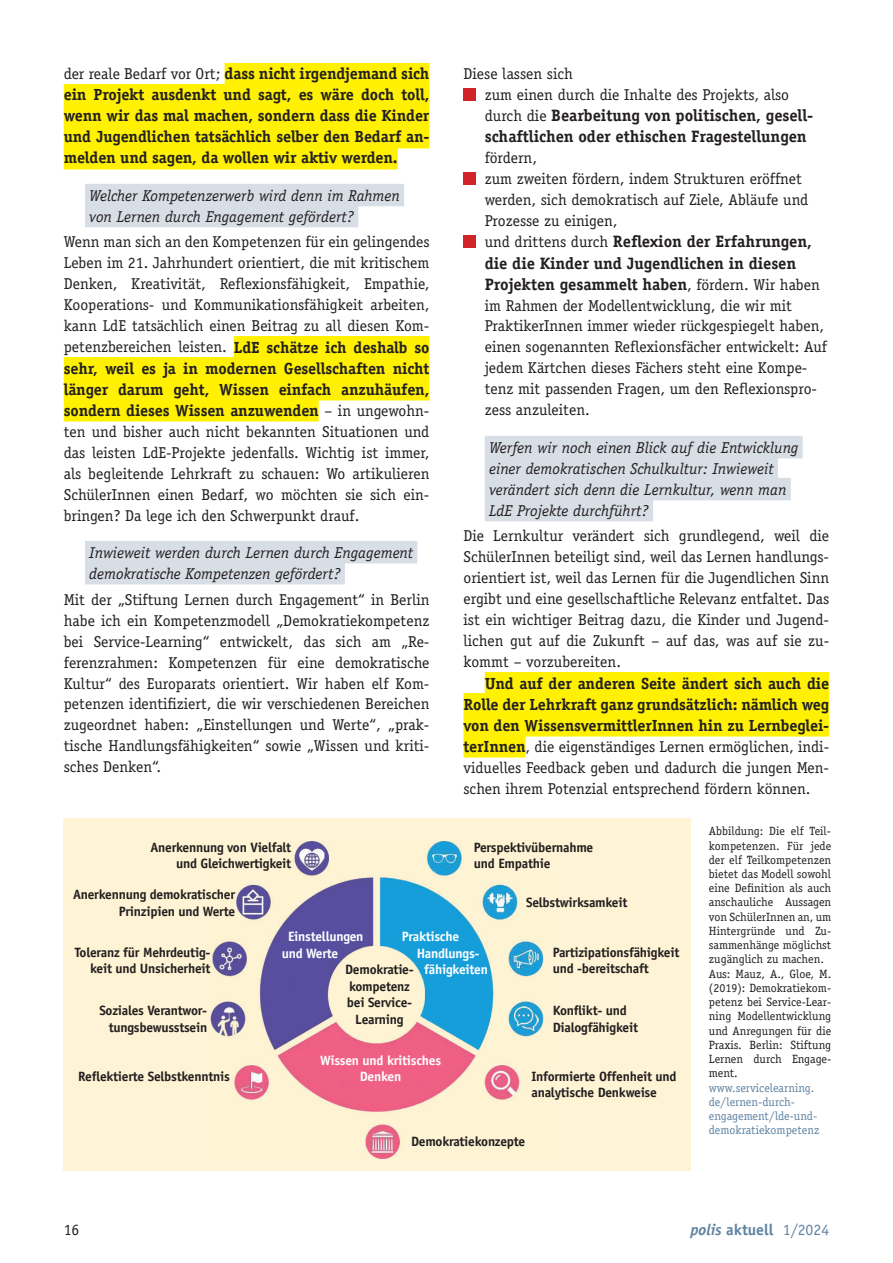
<style>
.page{position:relative;width:893px;height:1263px;background:#fff}
.page>*{position:absolute;margin:0;border:0;box-sizing:border-box;transform-origin:0 0}
.t1{font:700 16.5px/21px "Officina Serif Std";letter-spacing:-.005em;color:#231f20}
.t2{font:700 16.2px/21px "Officina Serif Std";letter-spacing:-.01em;color:#231f20;text-align:justify}
.t3{font:15.75px/21px "Officina Serif Std";color:#231f20;text-align:justify}
.t4{font:italic 15.75px/21px "Officina Serif Std";color:#231f20}
.t5{font:700 15.75px "Officina Sans Std";color:#6083a2}
.t6{font:15.75px "Officina Sans Std";color:#231f20}
.t7{font:700 13.5px/16.5px "Officina Sans Std";letter-spacing:-.02em;color:#231f20;text-align:right}
.t8{font:700 13.5px/16.5px "Officina Sans Std";letter-spacing:-.02em;color:#fff}
.t9{font:12px/14.2px "Officina Serif Std";color:#231f20}
.t10{font:12px/14.2px "Officina Serif Std";color:#6083a2}
.s1{font-weight:400;font-size:15.75px}
.s2{font-weight:700;font-size:16.2px}
.s3{font-style:italic}
.s4{font-weight:400}
</style>
<div class="page">
<div style="left:225px;top:63px;width:204px;height:22px;background:#fff101"></div>
<div style="left:64px;top:84px;width:365px;height:22px;background:#fff101"></div>
<div style="left:64px;top:105px;width:365px;height:22px;background:#fff101"></div>
<div style="left:64px;top:126px;width:365px;height:22px;background:#fff101"></div>
<div style="left:64px;top:147px;width:334px;height:22px;background:#fff101"></div>
<div style="left:85px;top:184px;width:319px;height:22px;background:#d8dee6"></div>
<div style="left:85px;top:205px;width:273px;height:22px;background:#d8dee6"></div>
<div style="left:234px;top:336px;width:195px;height:22px;background:#fff101"></div>
<div style="left:64px;top:357px;width:365px;height:22px;background:#fff101"></div>
<div style="left:64px;top:378px;width:365px;height:22px;background:#fff101"></div>
<div style="left:64px;top:399px;width:255px;height:22px;background:#fff101"></div>
<div style="left:85px;top:541px;width:332px;height:22px;background:#d8dee6"></div>
<div style="left:85px;top:562px;width:260px;height:22px;background:#d8dee6"></div>
<div style="left:485px;top:436px;width:318px;height:22px;background:#d8dee6"></div>
<div style="left:485px;top:457px;width:293px;height:22px;background:#d8dee6"></div>
<div style="left:485px;top:478px;width:306px;height:22px;background:#d8dee6"></div>
<div style="left:485px;top:499px;width:168px;height:22px;background:#d8dee6"></div>
<div style="left:485px;top:672px;width:344px;height:22px;background:#fff101"></div>
<div style="left:463px;top:693px;width:366px;height:22px;background:#fff101"></div>
<div style="left:463px;top:714px;width:366px;height:22px;background:#fff101"></div>
<div style="left:463px;top:735px;width:62px;height:22px;background:#fff101"></div>
<div style="left:463px;top:88px;width:13px;height:12px;background:#d1232a"></div>
<div style="left:463px;top:172px;width:13px;height:12px;background:#d1232a"></div>
<div style="left:463px;top:235px;width:13px;height:12px;background:#d1232a"></div>
<div style="left:64px;top:819px;width:627px;height:352px;background:#fef3d4"></div>
<img style="left:211px;top:841px;width:333px;height:318px">
<p class="t2" style="left:64px;top:63px;width:367px"><span class="s1">der reale Bedarf vor Ort;</span> dass nicht irgendjemand sich ein Projekt ausdenkt und sagt, es wäre doch toll, wenn wir das mal machen, sondern dass die Kinder und Jugendlichen tatsächlich selber den Bedarf an&shy;melden und sagen, da wollen wir aktiv werden.</p>
<p class="t4" style="left:89px;top:185px;width:312px">Welcher Kompetenzerwerb wird denn im Rahmen von Lernen durch Engagement gefördert?</p>
<p class="t3" style="left:64px;top:232px;width:367px">Wenn man sich an den Kompetenzen für ein gelingendes Leben im 21. Jahrhundert orientiert, die mit kritischem Denken, Kreativität, Reflexionsfähigkeit, Empathie, Kooperations- und Kommunikationsfähigkeit arbeiten, kann LdE tatsächlich einen Beitrag zu all diesen Kom&shy;petenzbereichen leisten. <span class="s2">LdE schätze ich deshalb so</span></p>
<p class="t2" style="left:64px;top:357px;width:367px">sehr, weil es ja in modernen Gesellschaften nicht länger darum geht, Wissen einfach anzuhäufen, sondern dieses Wissen anzuwenden <span class="s1">– in ungewohn-</span></p>
<p class="t3" style="left:64px;top:421px;width:367px">ten und bisher auch nicht bekannten Situationen und das leisten LdE-Projekte jedenfalls. Wichtig ist immer, als begleitende Lehrkraft zu schauen: Wo artikulieren SchülerInnen einen Bedarf, wo möchten sie sich ein&shy;bringen? Da lege ich den Schwerpunkt drauf.</p>
<p class="t4" style="left:89px;top:542px;width:325px">Inwieweit werden durch Lernen durch Engagement demokratische Kompetenzen gefördert?</p>
<p class="t3" style="left:64px;top:589px;width:367px">Mit der „Stiftung Lernen durch Engagement“ in Berlin habe ich ein Kompetenzmodell „Demokratiekompetenz bei Service-Learning“ entwickelt, das sich am „Re&shy;ferenzrahmen: Kompetenzen für eine demokratische Kultur“ des Europarats orientiert. Wir haben elf Kom&shy;petenzen identifiziert, die wir verschiedenen Bereichen zugeordnet haben: „Einstellungen und Werte“, „prak&shy;tische Handlungsfähigkeiten“ sowie „Wissen und kriti&shy;sches Denken“.</p>
<p class="t3" style="left:485px;top:64px;width:306px;text-indent:-21px">Diese lassen sich<br>zum einen durch die Inhalte des Projekts, also</p>
<p class="t1" style="left:485px;top:105px;width:330px"><span class="s1">durch die</span> Bearbeitung von politischen, gesell&shy;schaftlichen oder ethischen Fragestellungen</p>
<p class="t3" style="left:485px;top:148px;width:325px;text-align:left">fördern,<br>zum zweiten fördern, indem Strukturen eröffnet werden, sich demokratisch auf Ziele, Abläufe und<br>Prozesse zu einigen,</p>
<p class="t1" style="left:485px;top:231px;width:337px"><span class="s1">und drittens durch</span> Reflexion der Erfahrungen, die die Kinder und Jugendlichen in diesen<br>Projekten gesammelt haben<span class="s1">, fördern. Wir haben</span></p>
<p class="t3" style="left:485px;top:295px;width:344px;text-align:left">im Rahmen der Modellentwicklung, die wir mit PraktikerInnen immer wieder rückgespiegelt haben, einen sogenannten Reflexionsfächer entwickelt: Auf jedem Kärtchen dieses Fächers steht eine Kompe&shy;tenz mit passenden Fragen, um den Reflexionspro&shy;zess anzuleiten.</p>
<p class="t4" style="left:489px;top:437px;width:311px">Werfen wir noch einen Blick auf die Entwicklung einer demokratischen Schulkultur: Inwieweit verändert sich denn die Lernkultur, wenn man LdE Projekte durchführt?</p>
<p class="t3" style="left:463px;top:526px;width:367px">Die Lernkultur verändert sich grundlegend, weil die SchülerInnen beteiligt sind, weil das Lernen handlungs&shy;orientiert ist, weil das Lernen für die Jugendlichen Sinn ergibt und eine gesellschaftliche Relevanz entfaltet. Das ist ein wichtiger Beitrag dazu, die Kinder und Jugend&shy;lichen gut auf die Zukunft – auf das, was auf sie zu&shy;kommt – vorzubereiten.</p>
<p class="t2" style="left:463px;top:672px;width:367px;text-indent:21px">Und auf der anderen Seite ändert sich auch die Rolle der Lehrkraft ganz grundsätzlich: nämlich weg von den WissensvermittlerInnen hin zu Lernbeglei-</p>
<p class="t3" style="left:463px;top:736px;width:367px"><span class="s2">terInnen</span>, die eigenständiges Lernen ermöglichen, indi&shy;viduelles Feedback geben und dadurch die jungen Men&shy;schen ihrem Potenzial entsprechend fördern können.</p>
<p class="t9" style="left:709px;top:824px;width:124px">Abbildung: Die elf Teil&shy;kompetenzen. Für jede der elf Teilkompetenzen bietet das Modell sowohl eine Definition als auch anschauliche Aussagen von SchülerInnen an, um<br>Hintergründe und Zu&shy;sammenhänge möglichst zugänglich zu machen.<br>Aus: Mauz, A., Gloe, M. (2019): Demokratiekom&shy;petenz bei Service-Lear&shy;ning Modellentwicklung und Anregungen für die<br>Praxis. Berlin: Stiftung<br>Lernen durch Engage&shy;ment.</p>
<p class="t10" style="left:709px;top:1080px;width:112px">www.servicelearning. de/lernen-durch&shy;engagement/lde-und&shy;demokratiekompetenz</p>
<p class="t7" style="left:150px;top:839px;width:142px">Anerkennung von Vielfalt und Gleichwertigkeit</p>
<p class="t7" style="left:474px;top:839px;width:121px;text-align:left">Perspektivübernahme und Empathie</p>
<p class="t7" style="left:526px;top:894px;width:103px">Selbstwirksamkeit</p>
<p class="t7" style="left:553px;top:944px;width:128px;text-align:left">Partizipationsfähigkeit und -bereitschaft</p>
<p class="t7" style="left:553px;top:1002px;width:87px;text-align:left">Konflikt- und<br>Dialogfähigkeit</p>
<p class="t7" style="left:531px;top:1068px;width:147px;text-align:left">Informierte Offenheit und analytische Denkweise</p>
<p class="t7" style="left:411px;top:1133px;width:116px">Demokratiekonzepte</p>
<p class="t7" style="left:73px;top:886px;width:164px">Anerkennung demokratischer<br>Prinzipien und Werte</p>
<p class="t7" style="left:75px;top:944px;width:137px">Toleranz für Mehrdeutig&shy;keit und Unsicherheit</p>
<p class="t8" style="left:402px;top:928px;width:59px">Praktische</p>
<p class="t8" style="left:417px;top:945px;width:64px">Handlungs-</p>
<p class="t8" style="left:424px;top:961px;width:65px">fähigkeiten</p>
<p class="t8" style="left:282px;top:928px;width:83px;text-indent:6px">Einstellungen und Werte</p>
<p class="t7" style="left:345px;top:961px;width:70px;text-align:center">Demokratie&shy;kompetenz bei Service-<br>Learning</p>
<p class="t7" style="left:99px;top:1002px;width:109px">Soziales Verantwor&shy;tungsbewusstsein</p>
<p class="t7" style="left:78px;top:1068px;width:153px">Reflektierte Selbstkenntnis</p>
<p class="t8" style="left:320px;top:1052px;width:123px;text-align:center">Wissen und kritisches<br>Denken</p>
<p class="t6" style="left:64px;top:1220px;width:17px">16</p>
<p class="t5" style="left:690px;top:1219px;width:140px"><span class="s3">polis</span> aktuell <span class="s4">1/2024</span></p>
</div>
